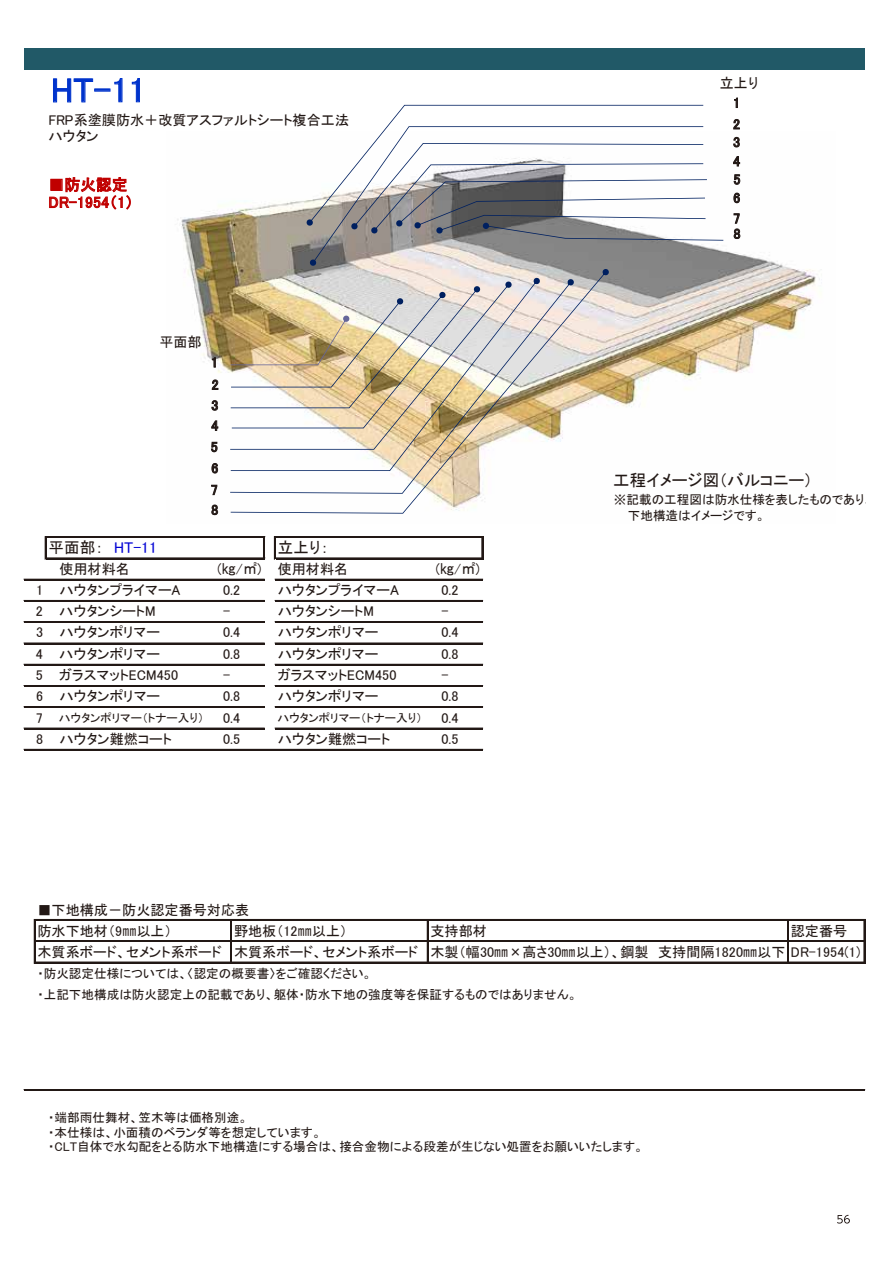
<style>
.page{position:relative;width:893px;height:1263px;background:#fff}
.page>*{position:absolute;margin:0;border:0;box-sizing:border-box;transform-origin:0 0}
.t1{font:34.5px "MS P Gothic";color:#03c}
.t2{font:16.5px "MS P Gothic";color:#221815}
.t3{font:15.6px/17.5px "MS P Gothic";letter-spacing:.015em;color:#c00000}
.t4{font:15.6px "MS P Gothic";color:#0000d4}
.t5{font:15.6px "MS P Gothic";color:#221815}
.t6{font:14.1px/21.3px "MS P Gothic";color:#221815}
.t7{font:12.6px/14.5px "MS P Gothic";color:#221815}
.t8{font:11.7px "MS P Gothic";color:#221815}
.s1{color:#221815}
.s2{font-size:14.1px}
.s3{font-family:"MS Gothic"}
</style>
<div class="page">
<svg style="left:837px;top:1215px;width:13px;height:8px"></svg>
<div style="left:25px;top:48px;width:840px;height:22px;background:#215967"></div>
<svg style="left:49px;top:177px;width:82px;height:33px"></svg>
<svg style="left:53px;top:78px;width:41px;height:25px"></svg>
<svg style="left:114px;top:78px;width:9px;height:25px"></svg>
<svg style="left:131px;top:78px;width:9px;height:25px"></svg>
<hr style="left:47px;top:536px;width:218px;height:2px;background:#221815">
<hr style="left:47px;top:558px;width:218px;height:1px;background:#221815">
<hr style="left:24px;top:579px;width:240px;height:2px;background:#221815">
<hr style="left:24px;top:600px;width:240px;height:2px;background:#221815">
<hr style="left:24px;top:621px;width:240px;height:1px;background:#221815">
<hr style="left:24px;top:622px;width:240px;height:1px;background:#221815">
<hr style="left:24px;top:643px;width:240px;height:1px;background:#221815">
<hr style="left:24px;top:664px;width:240px;height:2px;background:#221815">
<hr style="left:24px;top:685px;width:240px;height:2px;background:#221815">
<hr style="left:24px;top:706px;width:240px;height:1px;background:#221815">
<hr style="left:24px;top:707px;width:240px;height:1px;background:#221815">
<hr style="left:24px;top:728px;width:240px;height:1px;background:#221815">
<hr style="left:45px;top:536px;width:2px;height:23px;background:#221815">
<hr style="left:263px;top:538px;width:2px;height:21px;background:#221815">
<hr style="left:274px;top:536px;width:2px;height:23px;background:#221815">
<svg style="left:482px;top:538px;width:1px;height:20px"></svg>
<hr style="left:34px;top:919px;width:2px;height:44px;background:#221815">
<hr style="left:230px;top:921px;width:1px;height:42px;background:#221815">
<hr style="left:231px;top:921px;width:1px;height:42px;background:#221815">
<hr style="left:427px;top:921px;width:2px;height:42px;background:#221815">
<hr style="left:787px;top:921px;width:2px;height:42px;background:#221815">
<hr style="left:864px;top:921px;width:1px;height:42px;background:#221815">
<hr style="left:276px;top:536px;width:207px;height:2px;background:#221815">
<hr style="left:276px;top:558px;width:207px;height:1px;background:#221815">
<hr style="left:275px;top:579px;width:208px;height:2px;background:#221815">
<hr style="left:275px;top:600px;width:208px;height:2px;background:#221815">
<hr style="left:275px;top:621px;width:208px;height:1px;background:#221815">
<hr style="left:275px;top:622px;width:208px;height:1px;background:#221815">
<hr style="left:275px;top:643px;width:208px;height:1px;background:#221815">
<hr style="left:275px;top:664px;width:208px;height:2px;background:#221815">
<hr style="left:275px;top:685px;width:208px;height:2px;background:#221815">
<hr style="left:275px;top:706px;width:208px;height:1px;background:#221815">
<hr style="left:275px;top:707px;width:208px;height:1px;background:#221815">
<hr style="left:275px;top:728px;width:208px;height:1px;background:#221815">
<hr style="left:24px;top:749px;width:459px;height:2px;background:#221815">
<hr style="left:36px;top:919px;width:829px;height:2px;background:#221815">
<hr style="left:36px;top:940px;width:829px;height:1px;background:#221815">
<hr style="left:36px;top:941px;width:829px;height:1px;background:#221815">
<hr style="left:36px;top:962px;width:829px;height:1px;background:#221815">
<hr style="left:24px;top:1089px;width:841px;height:2px;background:#221815">
<img style="left:177px;top:136px;width:645px;height:380px">
<svg style="left:211px;top:420px;width:7px;height:11px"></svg>
<svg style="left:212px;top:400px;width:6px;height:11px"></svg>
<svg style="left:212px;top:379px;width:6px;height:11px"></svg>
<svg style="left:212px;top:357px;width:4px;height:11px"></svg>
<svg style="left:733px;top:137px;width:7px;height:10px"></svg>
<svg style="left:309px;top:226px;width:394px;height:40px;background:#a09d9b"></svg>
<svg style="left:733px;top:119px;width:7px;height:10px"></svg>
<svg style="left:306px;top:105px;width:397px;height:121px"></svg>
<svg style="left:734px;top:98px;width:4px;height:10px"></svg>
<svg style="left:733px;top:156px;width:7px;height:10px"></svg>
<svg style="left:211px;top:442px;width:6px;height:10px"></svg>
<svg style="left:212px;top:463px;width:6px;height:10px"></svg>
<svg style="left:211px;top:485px;width:6px;height:10px"></svg>
<img style="left:231px;top:269px;width:378px;height:245px">
<svg style="left:211px;top:505px;width:7px;height:10px"></svg>
<svg style="left:734px;top:174px;width:6px;height:11px"></svg>
<svg style="left:734px;top:193px;width:6px;height:10px"></svg>
<svg style="left:351px;top:143px;width:372px;height:98px"></svg>
<svg style="left:734px;top:213px;width:6px;height:26px"></svg>
<h1 class="t1" style="left:51px;top:73px;width:96px">HT-11</h1>
<p class="t6" style="left:48px;top:112px;width:302px;line-height:16px">FRP系塗膜防水＋改質アスファルトシート複合工法ハウタン</p>
<p class="t3" style="left:49px;top:176px;width:86px">■防火認定<br>DR-1954（1）</p>
<p class="t6" style="left:159px;top:331px;width:44px">平面部</p>
<p class="t6" style="left:211px;top:352px;width:9px">1</p>
<p class="t6" style="left:212px;top:374px;width:9px">2</p>
<p class="t6" style="left:211px;top:395px;width:9px">3</p>
<p class="t6" style="left:211px;top:415px;width:9px">4</p>
<p class="t6" style="left:211px;top:436px;width:9px;text-align:justify">5<br>6<br>7</p>
<p class="t6" style="left:211px;top:499px;width:9px">8</p>
<p class="t4" style="left:49px;top:539px;width:110px"><span class="s1">平面部：</span> HT-11</p>
<p class="t5" style="left:278px;top:539px;width:52px">立上り：</p>
<p class="t6" style="left:59px;top:558px;width:72px">使用材料名</p>
<p class="t6" style="left:217px;top:558px;width:132px">(㎏/㎡) 使用材料名</p>
<p class="t6" style="left:436px;top:558px;width:45px">(㎏/㎡)</p>
<p class="t6" style="left:36px;top:579px;width:146px">1 ハウタンプライマーA</p>
<p class="t6" style="left:223px;top:579px;width:19px">0.2</p>
<p class="t6" style="left:278px;top:579px;width:123px">ハウタンプライマーA</p>
<p class="t6" style="left:441px;top:579px;width:19px">0.2</p>
<p class="t6" style="left:36px;top:622px;width:125px">3 ハウタンポリマー</p>
<p class="t6" style="left:223px;top:622px;width:19px">0.4</p>
<p class="t6" style="left:278px;top:622px;width:102px">ハウタンポリマー</p>
<p class="t6" style="left:441px;top:622px;width:19px">0.4</p>
<p class="t6" style="left:36px;top:600px;width:121px">2 ハウタンシートM</p>
<p class="t6" style="left:223px;top:600px;width:9px">-</p>
<p class="t6" style="left:278px;top:600px;width:98px">ハウタンシートM</p>
<p class="t6" style="left:441px;top:600px;width:9px">-</p>
<p class="t6" style="left:36px;top:643px;width:125px">4 ハウタンポリマー</p>
<p class="t6" style="left:223px;top:643px;width:19px">0.8</p>
<p class="t6" style="left:278px;top:643px;width:102px">ハウタンポリマー</p>
<p class="t6" style="left:441px;top:643px;width:19px">0.8</p>
<p class="t6" style="left:36px;top:664px;width:144px">5 ガラスマットECM450</p>
<p class="t6" style="left:223px;top:664px;width:9px">-</p>
<p class="t6" style="left:278px;top:664px;width:120px">ガラスマットECM450</p>
<p class="t6" style="left:441px;top:664px;width:9px">-</p>
<p class="t6" style="left:36px;top:685px;width:125px">6 ハウタンポリマー</p>
<p class="t6" style="left:223px;top:685px;width:19px">0.8</p>
<p class="t6" style="left:278px;top:685px;width:102px">ハウタンポリマー</p>
<p class="t6" style="left:441px;top:685px;width:19px">0.8</p>
<p class="t8" style="left:36px;top:711px;width:169px"><span class="s2">7</span> ハウタンポリマー（トナー入り）</p>
<p class="t6" style="left:223px;top:707px;width:19px">0.4</p>
<p class="t8" style="left:277px;top:711px;width:146px">ハウタンポリマー（トナー入り）</p>
<p class="t6" style="left:441px;top:707px;width:19px">0.4</p>
<p class="t6" style="left:36px;top:728px;width:137px">8 ハウタン難燃コート</p>
<p class="t6" style="left:223px;top:728px;width:19px">0.5</p>
<p class="t6" style="left:278px;top:728px;width:114px">ハウタン難燃コート</p>
<p class="t6" style="left:441px;top:728px;width:19px">0.5</p>
<p class="t6" style="left:720px;top:73px;width:40px">立上り</p>
<p class="t6" style="left:733px;top:92px;width:9px">1</p>
<p class="t6" style="left:733px;top:113px;width:9px">2</p>
<p class="t6" style="left:733px;top:131px;width:9px">3</p>
<p class="t6" style="left:733px;top:150px;width:9px">4</p>
<p class="t6" style="left:733px;top:170px;width:9px;line-height:18.3px">5<br>6</p>
<p class="t6" style="left:733px;top:211px;width:9px;line-height:15.1px">7<br>8</p>
<p class="t2" style="left:613px;top:472px;width:201px">工程イメージ図（バルコニー）</p>
<p class="t7" style="left:628px;top:491px;width:247px;line-height:16.4px;text-indent:-14px"><span class="s3">※</span>記載の工程図は防水仕様を表したものであり、下地構造はイメージです。</p>
<p class="t6" style="left:38px;top:899px;width:213px">■下地構成－防火認定番号対応表防水下地材（9㎜以上）</p>
<p class="t6" style="left:234px;top:920px;width:115px">野地板（12㎜以上）</p>
<p class="t6" style="left:430px;top:920px;width:58px">支持部材</p>
<p class="t6" style="left:38px;top:920px;width:824px;text-indent:753px">認定番号木質系ボード、セメント系ボード 木質系ボード、セメント系ボード 木製（幅30㎜×高さ30㎜以上）、鋼製　支持間隔1820㎜以下 DR-1954(1)</p>
<p class="t7" style="left:37px;top:963px;width:541px;line-height:21.3px">・防火認定仕様については、〈認定の概要書〉をご確認ください。<br>・上記下地構成は防火認定上の記載であり、躯体・防水下地の強度等を保証するものではありません。</p>
<p class="t7" style="left:48px;top:1110px;width:597px">・端部雨仕舞材、笠木等は価格別途。<br>・本仕様は、小面積のベランダ等を想定しています。<br>・CLT自体で水勾配をとる防水下地構造にする場合は、接合金物による段差が生じない処置をお願いいたします。</p>
</div>
